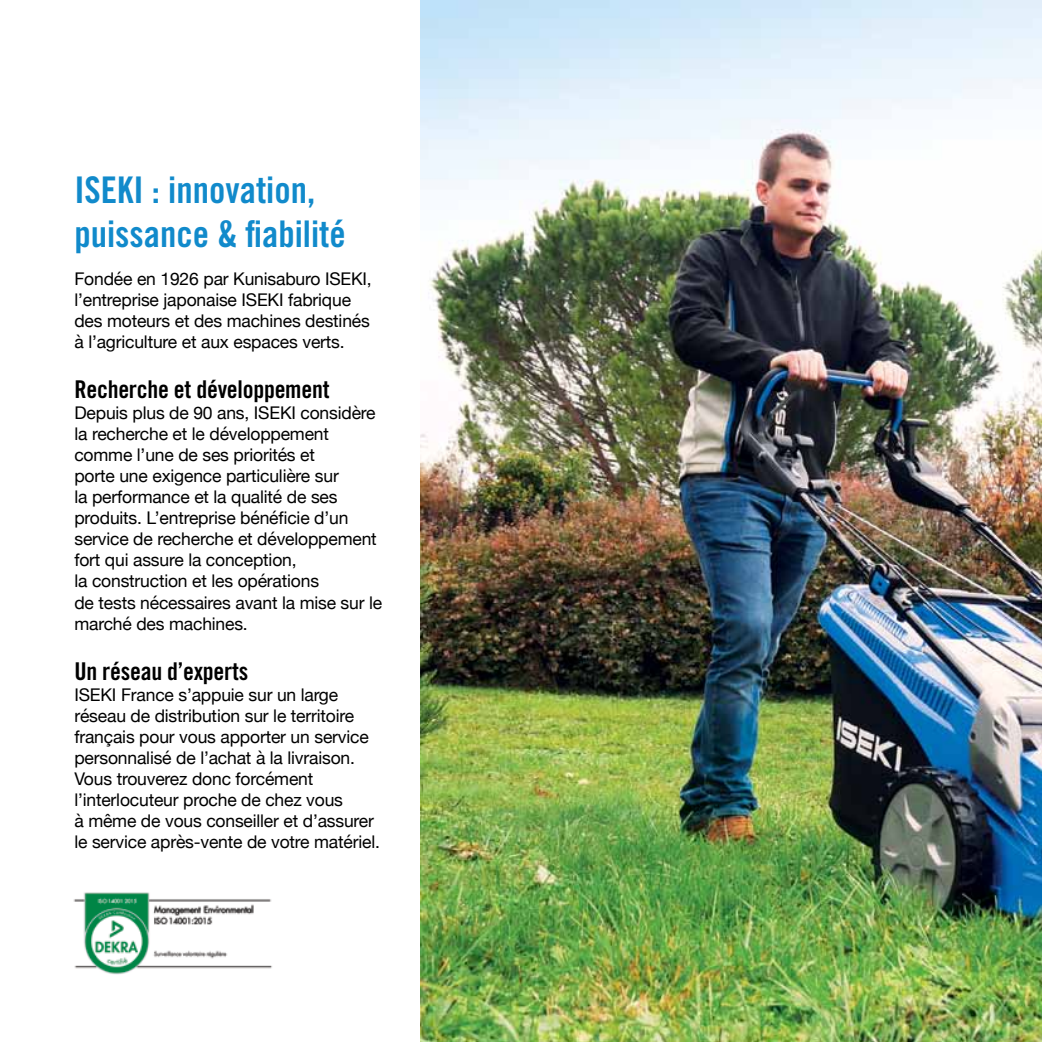
<style>
.page{position:relative;width:1042px;height:1042px;background:#fff}
.page>*{position:absolute;margin:0;border:0;box-sizing:border-box;transform-origin:0 0}
.t1{font:36.75px/44.1px "Trade Gothic LT Std Bd Cn 20";color:#118acb}
.t2{font:24.5px "Trade Gothic LT Std Bd Cn 20";letter-spacing:-.01em;color:#000}
.t3{font:17.5px/21px "Helvetica Neue";letter-spacing:-.01em;color:#000}
</style>
<div class="page">
<img style="left:420px;top:0;width:622px;height:1042px">
<img style="left:73px;top:892px;width:199px;height:83px">
<h1 class="t1" style="left:74px;top:168px;width:273px">ISEKI : innovation, puissance &amp; fiabilité</h1>
<p class="t3" style="left:74px;top:269px;width:299px">Fondée en 1926 par Kunisaburo ISEKI, l’entreprise japonaise ISEKI fabrique des moteurs et des machines destinés à l’agriculture et aux espaces verts.</p>
<h2 class="t2" style="left:74px;top:375px;width:257px">Recherche et développement</h2>
<p class="t3" style="left:74px;top:404px;width:309px">Depuis plus de 90 ans, ISEKI considère la recherche et le développement comme l’une de ses priorités et<br>porte une exigence particulière sur<br>la performance et la qualité de ses produits. L’entreprise bénéficie d’un service de recherche et développement fort qui assure la conception,<br>la construction et les opérations<br>de tests nécessaires avant la mise sur le marché des machines.</p>
<h2 class="t2" style="left:74px;top:656px;width:175px">Un réseau d’experts</h2>
<p class="t3" style="left:74px;top:685px;width:307px">ISEKI France s’appuie sur un large réseau de distribution sur le territoire français pour vous apporter un service personnalisé de l’achat à la livraison.<br>Vous trouverez donc forcément l’interlocuteur proche de chez vous<br>à même de vous conseiller et d’assurer le service après-vente de votre matériel.</p>
</div>
